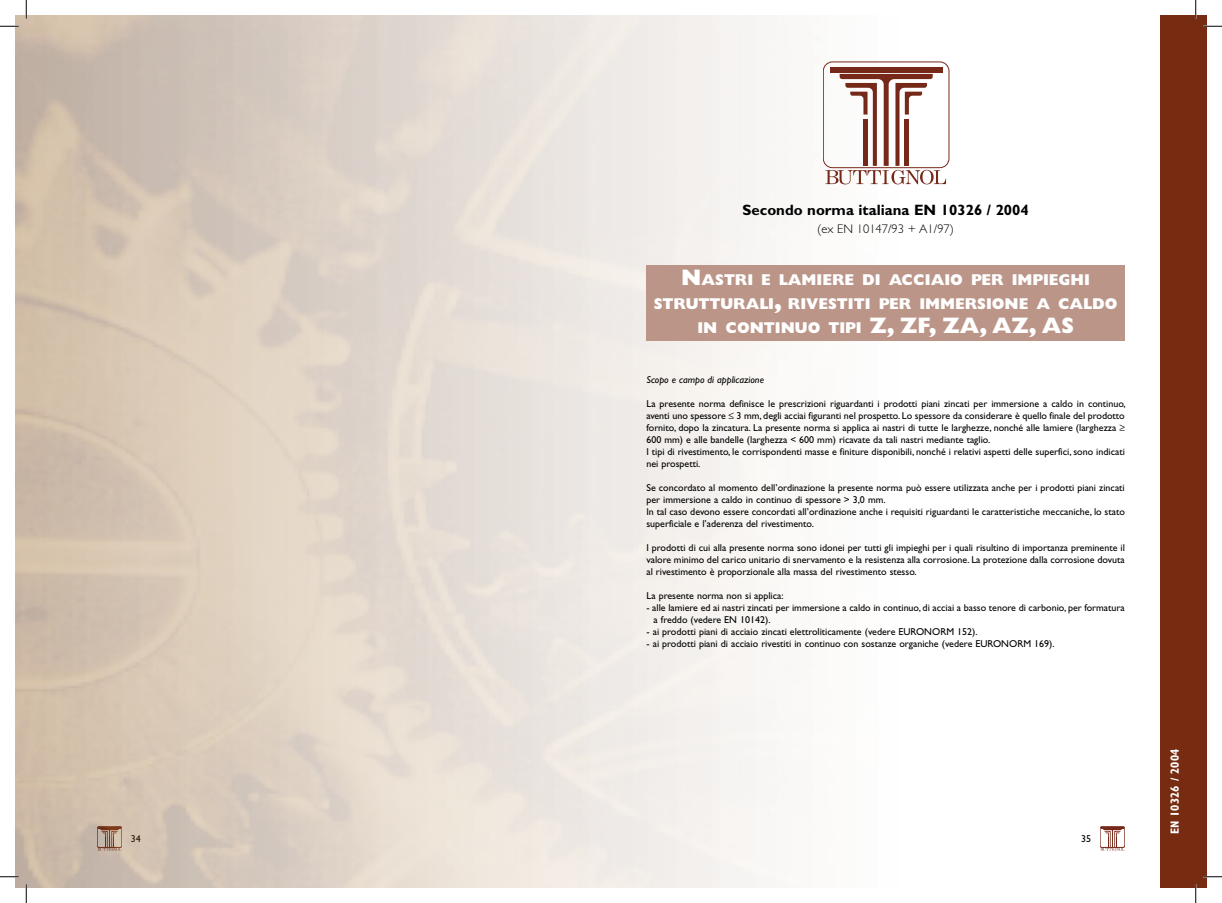
<style>
.page{position:relative;width:1222px;height:903px;background:#fff}
.page>*{position:absolute;margin:0;border:0;box-sizing:border-box;transform-origin:0 0}
.t1{font:800 15.75px/23.8px "Gill Sans";color:#fff;text-align:center}
.t2{font:700 15px "Gill Sans";color:#000}
.t3{font:300 12.5px "Gill Sans";color:#000}
.t4{font:700 condensed 11.88px "Gill Sans";color:#fff}
.t5{font:10px/12px "Gill Sans";color:#000}
.t6{font:italic 10px "Gill Sans";color:#000}
.s1{font-size:22.5px}
</style>
<div class="page">
<div style="left:1100px;top:827px;width:25px;height:20px;border:1px solid #772919;border-radius:2px"></div>
<svg style="left:1100px;top:828px;width:24px;height:23px"></svg>
<img style="left:16px;top:16px;width:891px;height:871px">
<div style="left:1160px;top:16px;width:46px;height:871px;background:#772c12"></div>
<div style="left:830px;top:67px;width:112px;height:5px;background:#772919"></div>
<div style="left:823px;top:62px;width:126px;height:106px;border:1px solid #772919;border-radius:9px"></div>
<svg style="left:825px;top:74px;width:121px;height:110px"></svg>
<div style="left:646px;top:265px;width:479px;height:75px;background:#bb9588"></div>
<svg style="left:0;top:25px;width:19px;height:2px"></svg>
<svg style="left:1203px;top:25px;width:19px;height:2px"></svg>
<svg style="left:0;top:876px;width:19px;height:1px"></svg>
<svg style="left:1203px;top:876px;width:19px;height:1px"></svg>
<svg style="left:25px;top:0;width:2px;height:19px"></svg>
<svg style="left:25px;top:884px;width:2px;height:19px"></svg>
<svg style="left:1195px;top:0;width:1px;height:19px"></svg>
<svg style="left:1195px;top:884px;width:1px;height:19px"></svg>
<h2 class="t2" style="left:742px;top:201px;width:288px">Secondo norma italiana EN 10326 / 2004</h2>
<p class="t3" style="left:817px;top:221px;width:138px">(ex EN 10147/93 + a 1/97)</p>
<h1 class="t1" style="left:654px;top:268px;width:465px"><span class="s1">N</span>ASTRI E LAMIERE DI ACCIAIO PER IMPIEGHI<br>STRUTTURALI<span class="s1">,</span> RIVESTITI PER IMMERSIONE A CALDO<br>IN CONTINUO TIPI <span class="s1">Z, ZF, ZA, AZ, AS</span></h1>
<p class="t6" style="left:646px;top:374px;width:119px">Scopo e campo di applicazione</p>
<p class="t5" style="left:646px;top:398px;width:481px">La presente norma definisce le prescrizioni riguardanti i prodotti piani zincati per immersione a caldo in continuo, aventi uno spessore ≤ 3 mm, degli acciai figuranti nel prospetto. Lo spessore da considerare è quello finale del prodotto fornito, dopo la zincatura. La presente norma si applica ai nastri di tutte le larghezze, nonché alle lamiere (larghezza ≥ 600 mm) e alle bandelle (larghezza &lt; 600 mm) ricavate da tali nastri mediante taglio.<br>I tipi di rivestimento, le corrispondenti masse e finiture disponibili, nonché i relativi aspetti delle superfici, sono indicati nei prospetti.</p>
<p class="t5" style="left:646px;top:482px;width:480px">Se concordato al momento dell’ordinazione la presente norma può essere utilizzata anche per i prodotti piani zincati per immersione a caldo in continuo di spessore &gt; 3,0 mm.<br>In tal caso devono essere concordati all’ordinazione anche i requisiti riguardanti le caratteristiche meccaniche, lo stato superficiale e l’aderenza del rivestimento.</p>
<p class="t5" style="left:646px;top:542px;width:480px;text-align:justify">I prodotti di cui alla presente norma sono idonei per tutti gli impieghi per i quali risultino di importanza preminente il valore minimo del carico unitario di snervamento e la resistenza alla corrosione. La protezione dalla corrosione dovuta al rivestimento è proporzionale alla massa del rivestimento stesso.</p>
<p class="t5" style="left:646px;top:590px;width:139px">La presente norma non si applica:</p>
<p class="t5" style="left:653px;top:602px;width:473px;text-indent:-7px">- alle lamiere ed ai nastri zincati per immersione a caldo in continuo, di acciai a basso tenore di carbonio, per formatura a freddo (vedere EN 10142).</p>
<p class="t5" style="left:646px;top:626px;width:333px">- ai prodotti piani di acciaio zincati elettroliticamente (vedere EURONORM 152).</p>
<p class="t5" style="left:646px;top:638px;width:410px">- ai prodotti piani di acciaio rivestiti in continuo con sostanze organiche (vedere EURONORM 169).</p>
<p class="t5" style="left:131px;top:832px;width:11px">34</p>
<p class="t5" style="left:1081px;top:832px;width:11px">35</p>
<p class="t4" style="left:1168px;top:834px;width:87px;rotate:-90deg">EN 10326 / 2004</p>
</div>
